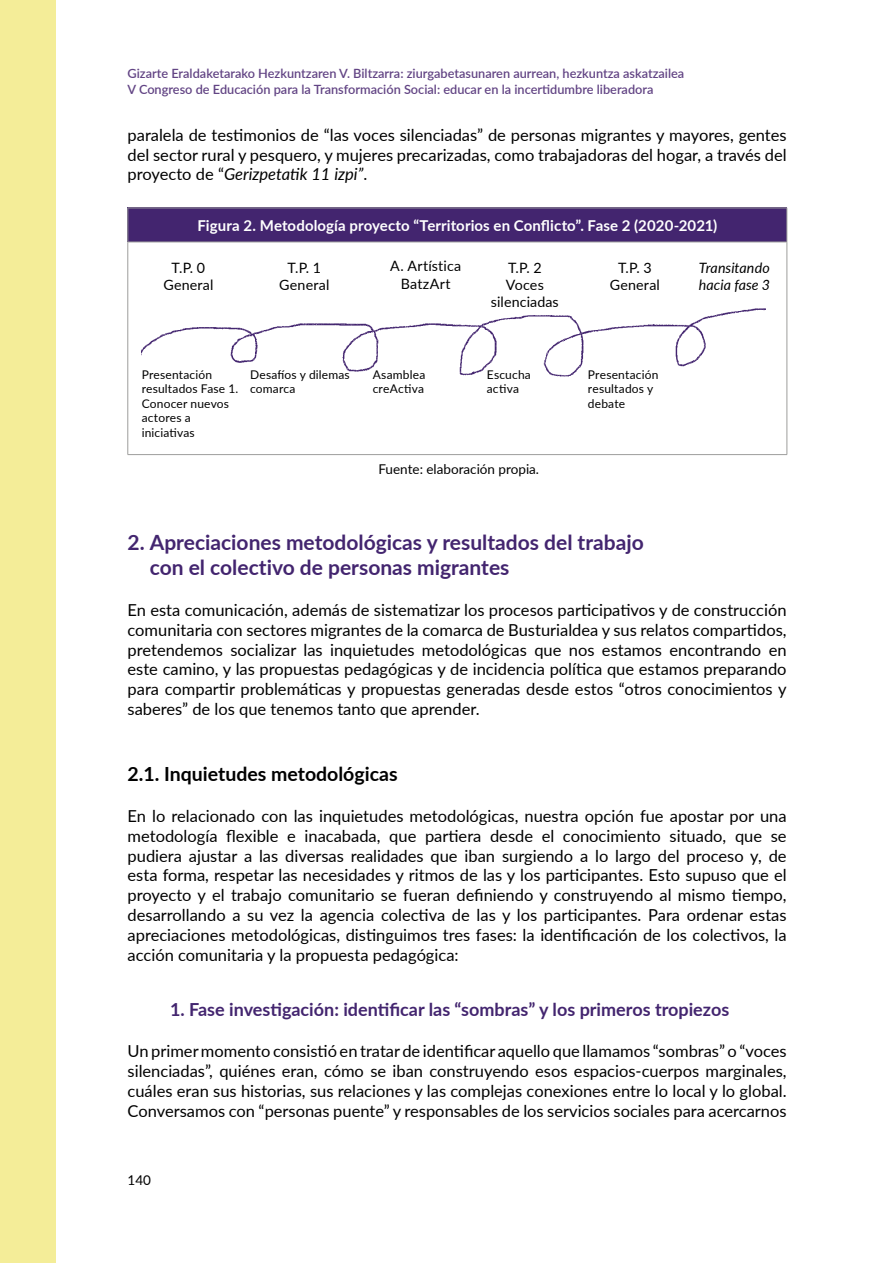
<style>
.page{position:relative;width:893px;height:1263px;background:#fff}
.page>*{position:absolute;margin:0;border:0;box-sizing:border-box;transform-origin:0 0}
.t1{font:700 21px/25.2px "Lato";color:#43256f}
.t2{font:700 19.5px "Lato";color:#000}
.t3{font:700 18px "Lato";color:#43256f}
.t4{font:16.5px/19.8px "Lato";color:#000;text-align:justify}
.t5{font:700 15px "Lato";letter-spacing:.005em;color:#fff}
.t6{font:14.25px/17.1px "Lato";letter-spacing:.01em;color:#000;text-align:center}
.t7{font:italic 14.25px/17.1px "Lato";letter-spacing:.005em;color:#000}
.t8{font:13.5px "Lato";color:#000}
.t9{font:600 12.75px/15.3px "Lato";color:#624484}
.t10{font:12px/14.4px "Lato";letter-spacing:.015em;color:#000}
.s1{font-style:italic}
</style>
<div class="page">
<div style="left:0;top:0;width:55px;height:1263px;background:#f4ed98"></div>
<div style="left:128px;top:208px;width:659px;height:34px;background:#43256f"></div>
<hr style="left:128px;top:208px;width:659px;height:1px;background:#9d9d9c">
<hr style="left:128px;top:208px;width:1px;height:34px;background:#9d9d9c">
<hr style="left:787px;top:208px;width:1px;height:34px;background:#9d9d9c">
<hr style="left:128px;top:242px;width:659px;height:1px;background:#9d9d9c">
<hr style="left:128px;top:242px;width:1px;height:212px;background:#9d9d9c">
<hr style="left:787px;top:242px;width:1px;height:212px;background:#9d9d9c">
<hr style="left:128px;top:454px;width:659px;height:1px;background:#9d9d9c">
<img style="left:142px;top:308px;width:624px;height:69px">
<p class="t9" style="left:128px;top:65px;width:558px">Gizarte Eraldaketarako Hezkuntzaren V. Biltzarra: ziurgabetasunaren aurrean, hezkuntza askatzailea<br>V Congreso de Educación para la Transformación Social: educar en la incertidumbre liberadora</p>
<p class="t4" style="left:128px;top:124px;width:661px">paralela de testimonios de “las voces silenciadas” de personas migrantes y mayores, gentes del sector rural y pesquero, y mujeres precarizadas, como trabajadoras del hogar, a través del proyecto de “<span class="s1">Gerizpetatik 11 izpi”</span>.</p>
<p class="t5" style="left:197px;top:214px;width:521px">Figura 2. Metodología proyecto “Territorios en Conflicto”. Fase 2 (2020-2021)</p>
<p class="t6" style="left:279px;top:258px;width:52px">T.P. 1<br>General</p>
<p class="t6" style="left:390px;top:257px;width:73px">A. Artística<br>BatzArt</p>
<p class="t6" style="left:491px;top:258px;width:69px">T.P. 2<br>Voces silenciadas</p>
<p class="t7" style="left:699px;top:258px;width:73px">Transitando hacia fase 3</p>
<p class="t6" style="left:163px;top:258px;width:52px">T.P. 0<br>General</p>
<p class="t6" style="left:610px;top:258px;width:52px">T.P. 3<br>General</p>
<p class="t10" style="left:142px;top:367px;width:98px">Presentación resultados Fase 1.<br>Conocer nuevos actores a iniciativas</p>
<p class="t10" style="left:250px;top:367px;width:101px">Desafíos y dilemas comarca</p>
<p class="t10" style="left:373px;top:367px;width:54px">Asamblea creActiva</p>
<p class="t10" style="left:487px;top:367px;width:46px">Escucha activa</p>
<p class="t10" style="left:588px;top:367px;width:72px">Presentación resultados y debate</p>
<p class="t8" style="left:379px;top:459px;width:162px">Fuente: elaboración propia.</p>
<p class="t1" style="left:150px;top:529px;width:495px;text-indent:-22px">2. Apreciaciones metodológicas y resultados del trabajo con el colectivo de personas migrantes</p>
<p class="t4" style="left:128px;top:599px;width:661px">En esta comunicación, además de sistematizar los procesos participativos y de construcción comunitaria con sectores migrantes de la comarca de Busturialdea y sus relatos compartidos, pretendemos socializar las inquietudes metodológicas que nos estamos encontrando en este camino, y las propuestas pedagógicas y de incidencia política que estamos preparando para compartir problemáticas y propuestas generadas desde estos “otros conocimientos y saberes” de los que tenemos tanto que aprender.</p>
<p class="t2" style="left:128px;top:759px;width:271px">2.1. Inquietudes metodológicas</p>
<p class="t4" style="left:128px;top:805px;width:661px">En lo relacionado con las inquietudes metodológicas, nuestra opción fue apostar por una metodología flexible e inacabada, que partiera desde el conocimiento situado, que se pudiera ajustar a las diversas realidades que iban surgiendo a lo largo del proceso y, de esta forma, respetar las necesidades y ritmos de las y los participantes. Esto supuso que el proyecto y el trabajo comunitario se fueran definiendo y construyendo al mismo tiempo, desarrollando a su vez la agencia colectiva de las y los participantes. Para ordenar estas apreciaciones metodológicas, distinguimos tres fases: la identificación de los colectivos, la acción comunitaria y la propuesta pedagógica:</p>
<p class="t3" style="left:170px;top:996px;width:561px">1. Fase investigación: identificar las “sombras” y los primeros tropiezos</p>
<p class="t4" style="left:128px;top:1041px;width:661px">Un primer momento consistió en tratar de identificar aquello que llamamos “sombras” o “voces silenciadas”, quiénes eran, cómo se iban construyendo esos espacios-cuerpos marginales, cuáles eran sus historias, sus relaciones y las complejas conexiones entre lo local y lo global.<br>Conversamos con “personas puente” y responsables de los servicios sociales para acercarnos</p>
<p class="t8" style="left:128px;top:1170px;width:25px">140</p>
</div>
